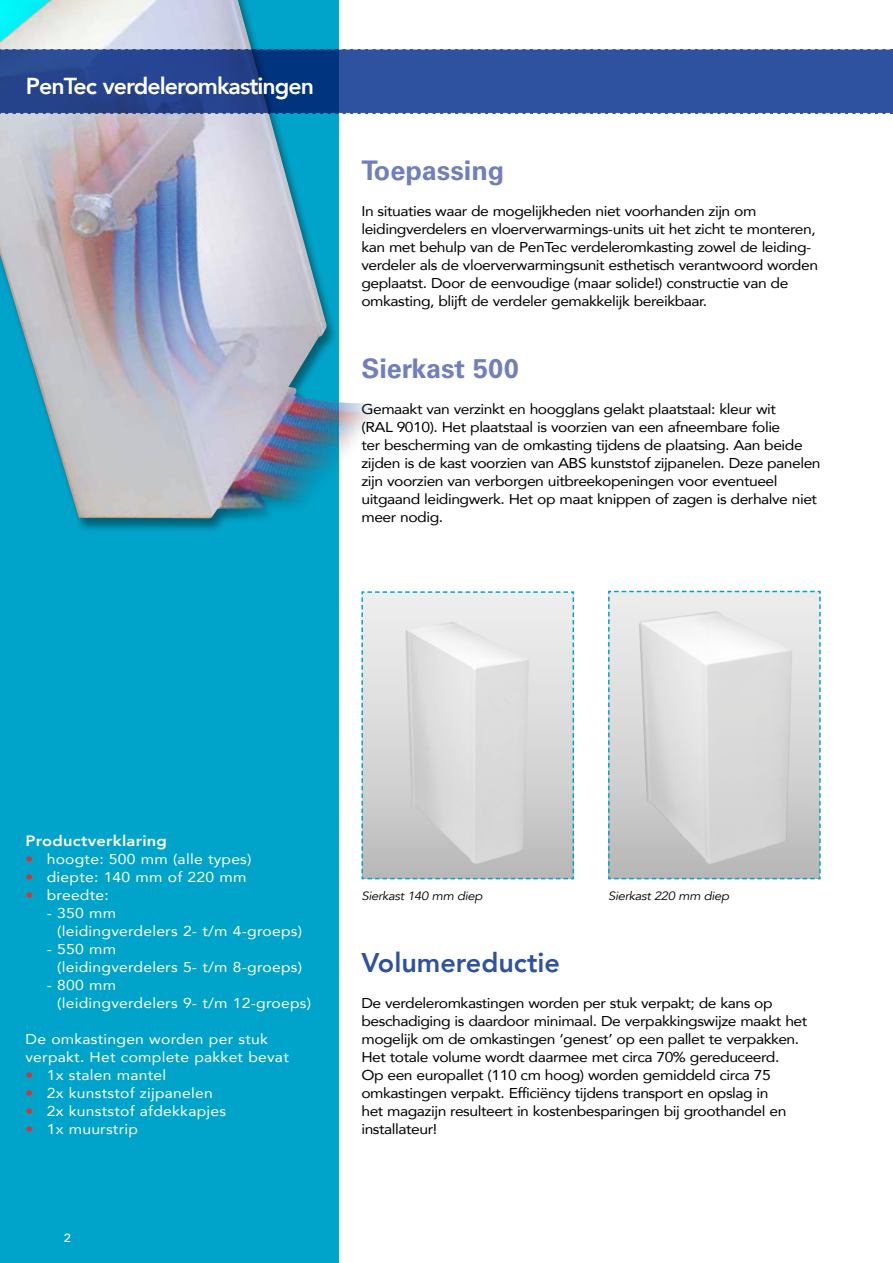
<style>
.page{position:relative;width:893px;height:1263px;background:#fff}
.page>*{position:absolute;margin:0;border:0;box-sizing:border-box;transform-origin:0 0}
.t1{font:700 27px "Univers";color:#707fbd}
.t2{font:800 27px "Avenir";color:#2f52a0}
.t3{font:800 23.1px "Avenir";letter-spacing:-.04em;color:#fff}
.t4{font:800 15px "Avenir";letter-spacing:.015em;color:#fff;scale:1.1 1}
.t5{font:14.25px/18px "Avenir";letter-spacing:-.03em;color:#000;scale:1.1 1}
.t6{font:14.25px/18px "Avenir";letter-spacing:.015em;color:#fff;scale:1.1 1}
.t7{font:italic 12px "Avenir";letter-spacing:-.03em;color:#000;scale:1.1 1}
.t8{font:12px "Univers";color:#fff;scale:1.1 1}
.s1{color:#e63027}
</style>
<div class="page">
<div style="left:0;top:0;width:339px;height:1263px;background:#00a3c9"></div>
<div style="left:0;top:0;width:389px;height:533px;background:#000;opacity:.4"></div>
<img style="left:0;top:0;width:389px;height:518px">
<svg style="left:0;top:47px;width:893px;height:68px;background:#31539c"></svg>
<svg style="left:608px;top:590px;width:213px;height:290px;background:#d6d8d8"></svg>
<svg style="left:361px;top:591px;width:214px;height:289px;background:#d5d8d9"></svg>
<h2 class="t3" style="left:26px;top:68px;width:290px">PenTec verdeleromkastingen</h2>
<h1 class="t1" style="left:361px;top:155px;width:144px">Toepassing</h1>
<p class="t5" style="left:361px;top:202px;width:417px">In situaties waar de mogelijkheden niet voorhanden zijn om leidingverdelers en vloerverwarmings-units uit het zicht te monteren, kan met behulp van de PenTec verdeleromkasting zowel de leiding&shy;verdeler als de vloerverwarmingsunit esthetisch verantwoord worden geplaatst. Door de eenvoudige (maar solide!) constructie van de omkasting, blijft de verdeler gemakkelijk bereikbaar.</p>
<h1 class="t1" style="left:361px;top:353px;width:159px">Sierkast 500</h1>
<p class="t5" style="left:361px;top:400px;width:419px">Gemaakt van verzinkt en hoogglans gelakt plaatstaal: kleur wit<br>(RAL 9010). Het plaatstaal is voorzien van een afneembare folie<br>ter bescherming van de omkasting tijdens de plaatsing. Aan beide zijden is de kast voorzien van ABS kunststof zijpanelen. Deze panelen zijn voorzien van verborgen uitbreekopeningen voor eventueel uitgaand leidingwerk. Het op maat knippen of zagen is derhalve niet meer nodig.</p>
<p class="t4" style="left:26px;top:829px;width:130px">Productverklaring</p>
<p class="t6" style="left:26px;top:850px;width:207px"><span class="s1">•</span> hoogte: 500 mm (alle types)</p>
<p class="t6" style="left:26px;top:868px;width:202px"><span class="s1">•</span> diepte: 140 mm of 220 mm</p>
<p class="t6" style="left:26px;top:886px;width:77px"><span class="s1">•</span> breedte:</p>
<p class="t6" style="left:57px;top:904px;width:224px;text-indent:-10px">- 350 mm<br>(leidingverdelers 2- t/m 4-groeps)</p>
<p class="t6" style="left:57px;top:940px;width:224px;text-indent:-10px">- 550 mm<br>(leidingverdelers 5- t/m 8-groeps)</p>
<p class="t6" style="left:57px;top:976px;width:232px;text-indent:-10px">- 800 mm<br>(leidingverdelers 9- t/m 12-groeps)</p>
<p class="t6" style="left:26px;top:1030px;width:241px">De omkastingen worden per stuk verpakt. Het complete pakket bevat</p>
<p class="t6" style="left:26px;top:1066px;width:129px"><span class="s1">•</span> 1x stalen mantel</p>
<p class="t6" style="left:26px;top:1084px;width:172px"><span class="s1">•</span> 2x kunststof zijpanelen</p>
<p class="t6" style="left:26px;top:1102px;width:184px"><span class="s1">•</span> 2x kunststof afdekkapjes</p>
<p class="t6" style="left:26px;top:1120px;width:104px"><span class="s1">•</span> 1x muurstrip</p>
<p class="t8" style="left:64px;top:1231px;width:8px">2</p>
<p class="t7" style="left:361px;top:889px;width:112px">Sierkast 140 mm diep</p>
<p class="t7" style="left:608px;top:889px;width:112px">Sierkast 220 mm diep</p>
<h1 class="t2" style="left:361px;top:942px;width:200px">Volumereductie</h1>
<p class="t5" style="left:361px;top:994px;width:407px">De verdeleromkastingen worden per stuk verpakt; de kans op beschadiging is daardoor minimaal. De verpakkingswijze maakt het mogelijk om de omkastingen ‘genest’ op een pallet te verpakken.<br>Het totale volume wordt daarmee met circa 70% gereduceerd.<br>Op een europallet (110 cm hoog) worden gemiddeld circa 75 omkastingen verpakt. Efficiëncy tijdens transport en opslag in<br>het magazijn resulteert in kostenbesparingen bij groothandel en installateur!</p>
</div>
